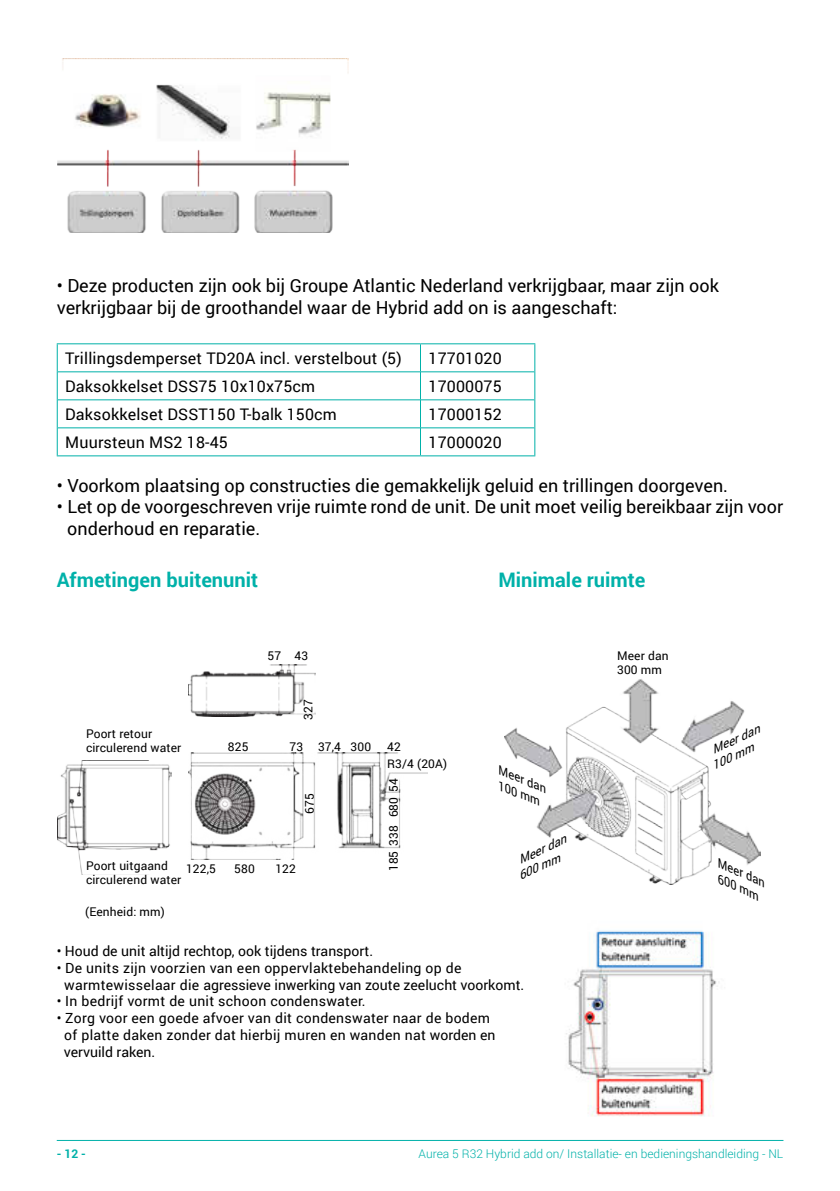
<style>
.page{position:relative;width:840px;height:1191px;background:#fff}
.page>*{position:absolute;margin:0;border:0;box-sizing:border-box;transform-origin:0 0}
.t1{font:700 20px "Roboto";color:#00b1a9}
.t2{font:18px/21.6px "Roboto";color:#000}
.t3{font:16px "Roboto";letter-spacing:.01em;color:#000}
.t4{font:14px/16.8px "Roboto";letter-spacing:.02em;color:#000}
.t5{font:14px "Roboto";color:#000}
.t6{font:12px/14.4px "Roboto";letter-spacing:.01em;color:#000}
.t7{font:300 12px "Roboto";color:#00b1a9}
.t8{font:italic 12px/14.4px "Roboto";color:#000;text-align:center}
.t9{font:700 12px "Roboto";color:#00b1a9}
</style>
<div class="page">
<hr style="left:57px;top:1140px;width:726px;height:1px;background:#00b1a9">
<img style="left:57px;top:59px;width:291px;height:174px">
<hr style="left:57px;top:343px;width:363px;height:1px;background:#00b1a9">
<hr style="left:420px;top:343px;width:115px;height:1px;background:#00b1a9">
<hr style="left:58px;top:371px;width:362px;height:1px;background:#00b1a9">
<hr style="left:58px;top:399px;width:362px;height:1px;background:#00b1a9">
<hr style="left:420px;top:371px;width:114px;height:1px;background:#00b1a9">
<hr style="left:420px;top:399px;width:114px;height:1px;background:#00b1a9">
<svg style="left:57px;top:344px;width:1px;height:111px"></svg>
<hr style="left:58px;top:427px;width:362px;height:1px;background:#00b1a9">
<hr style="left:57px;top:455px;width:363px;height:1px;background:#00b1a9">
<svg style="left:420px;top:344px;width:1px;height:111px"></svg>
<hr style="left:420px;top:427px;width:114px;height:1px;background:#00b1a9">
<svg style="left:534px;top:344px;width:1px;height:111px"></svg>
<hr style="left:420px;top:455px;width:115px;height:1px;background:#00b1a9">
<img style="left:189px;top:753px;width:238px;height:106px">
<img style="left:189px;top:664px;width:126px;height:53px">
<img style="left:57px;top:760px;width:115px;height:114px">
<img style="left:504px;top:679px;width:256px;height:205px">
<img style="left:566px;top:930px;width:153px;height:187px">
<p class="t2" style="left:57px;top:276px;width:663px">• Deze producten zijn ook bij Groupe Atlantic Nederland verkrijgbaar, maar zijn ook verkrijgbaar bij de groothandel waar de Hybrid add on is aangeschaft:</p>
<p class="t3" style="left:65px;top:351px;width:338px">Trillingsdemperset TD20A incl. verstelbout (5)</p>
<p class="t3" style="left:428px;top:351px;width:75px">17701020</p>
<p class="t3" style="left:65px;top:379px;width:251px">Daksokkelset DSS75 10x10x75cm</p>
<p class="t3" style="left:428px;top:379px;width:75px">17000075</p>
<p class="t3" style="left:65px;top:407px;width:273px">Daksokkelset DSST150 T-balk 150cm</p>
<p class="t3" style="left:428px;top:407px;width:75px">17000152</p>
<p class="t3" style="left:65px;top:435px;width:164px">Muursteun MS2 18-45</p>
<p class="t3" style="left:428px;top:435px;width:75px">17000020</p>
<p class="t2" style="left:57px;top:475px;width:672px">• Voorkom plaatsing op constructies die gemakkelijk geluid en trillingen doorgeven.</p>
<p class="t2" style="left:67px;top:497px;width:717px;text-indent:-11px">• Let op de voorgeschreven vrije ruimte rond de unit. De unit moet veilig bereikbaar zijn voor onderhoud en reparatie.</p>
<p class="t1" style="left:57px;top:571px;width:203px">Afmetingen buitenunit</p>
<p class="t1" style="left:498px;top:571px;width:148px">Minimale ruimte</p>
<p class="t6" style="left:267px;top:649px;width:42px">57 43</p>
<p class="t6" style="left:86px;top:727px;width:97px">Poort retour circulerend water</p>
<p class="t6" style="left:301px;top:720px;width:22px;rotate:-90deg">327</p>
<p class="t6" style="left:228px;top:740px;width:22px">825</p>
<p class="t6" style="left:289px;top:740px;width:83px">73 37,4 300</p>
<p class="t6" style="left:387px;top:738px;width:61px;line-height:17px">42<br>R3/4 (20A)</p>
<p class="t6" style="left:303px;top:814px;width:22px;rotate:-90deg">675</p>
<p class="t6" style="left:86px;top:859px;width:97px">Poort uitgaand circulerend water</p>
<p class="t6" style="left:85px;top:905px;width:81px">(Eenheid: mm)</p>
<p class="t6" style="left:186px;top:862px;width:31px">122,5</p>
<p class="t6" style="left:234px;top:862px;width:22px">580</p>
<p class="t6" style="left:275px;top:862px;width:22px">122</p>
<p class="t6" style="left:387px;top:817px;width:41px;rotate:-90deg">680 54</p>
<p class="t6" style="left:387px;top:871px;width:48px;rotate:-90deg">185 338</p>
<p class="t8" style="left:502px;top:764px;width:53px;rotate:22deg">Meer dan<br>100 mm</p>
<p class="t8" style="left:509px;top:857px;width:60px;text-align:left;text-indent:7px;rotate:-25deg">Meer dan<br>600 mm</p>
<p class="t5" style="left:57px;top:944px;width:317px">• Houd de unit altijd rechtop, ook tijdens transport.</p>
<p class="t4" style="left:64px;top:960px;width:461px;text-indent:-8px">• De units zijn voorzien van een oppervlaktebehandeling op de warmtewisselaar die agressieve inwerking van zoute zeelucht voorkomt.</p>
<p class="t4" style="left:57px;top:992px;width:310px">• In bedrijf vormt de unit schoon condenswater.</p>
<p class="t4" style="left:64px;top:1010px;width:433px;text-indent:-7px">• Zorg voor een goede afvoer van dit condenswater naar de bodem of platte daken zonder dat hierbij muren en wanden nat worden en vervuild raken.</p>
<p class="t6" style="left:616px;top:649px;width:53px">Meer dan<br>300 mm</p>
<p class="t8" style="left:702px;top:747px;width:60px;text-align:left;text-indent:7px;rotate:-25deg">Meer dan<br>100 mm</p>
<p class="t8" style="left:721px;top:857px;width:53px;rotate:24deg">Meer dan<br>600 mm</p>
<p class="t9" style="left:57px;top:1148px;width:31px">- 12 -</p>
<p class="t7" style="left:418px;top:1148px;width:366px">Aurea 5 R32 Hybrid add on/ Installatie- en bedieningshandleiding - NL</p>
</div>
